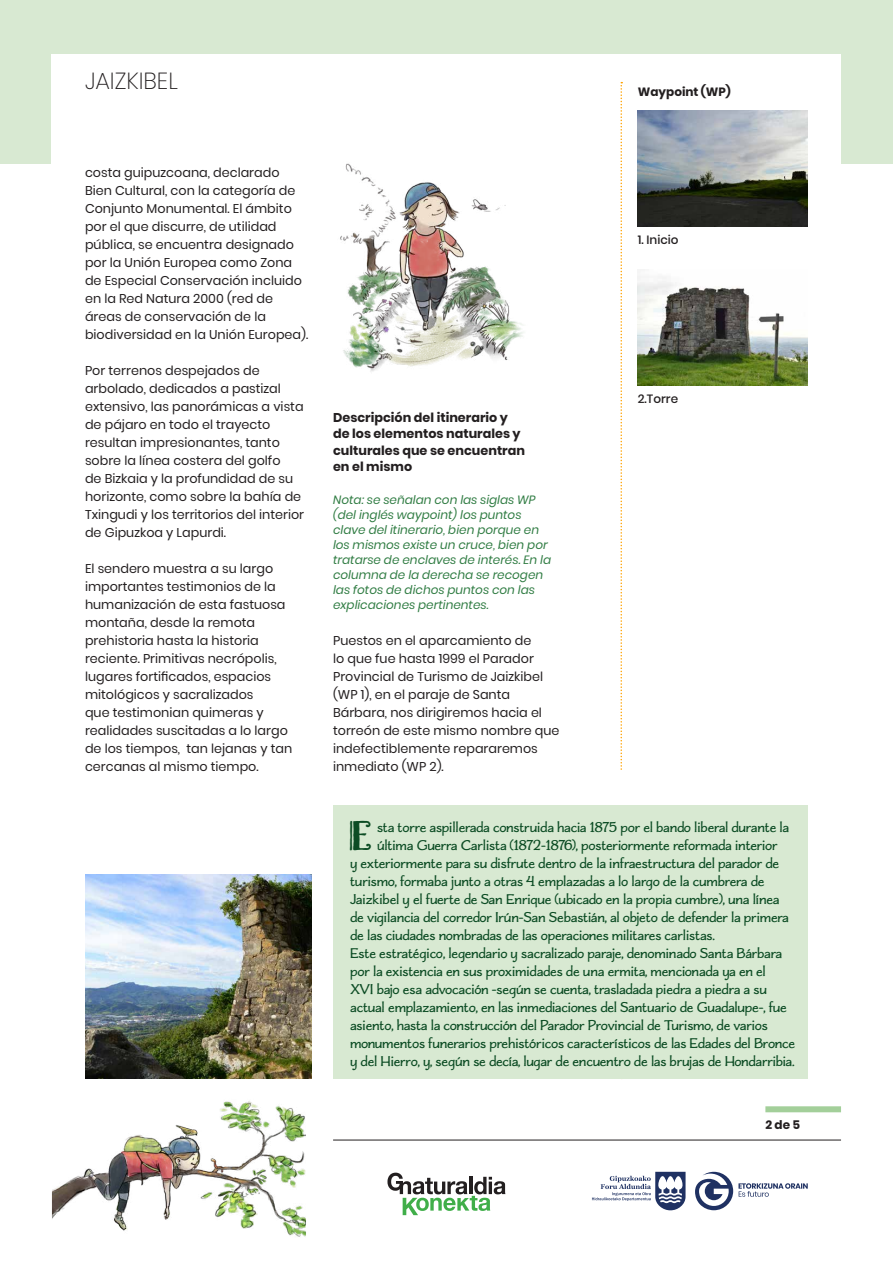
<style>
.page{position:relative;width:893px;height:1263px;background:#fff}
.page>*{position:absolute;margin:0;border:0;box-sizing:border-box;transform-origin:0 0}
.t1{font:38.85px "Charcuterie Deco";color:#0c4c24}
.t2{font:200 23.25px "Poppins";color:#231f20}
.t3{font:15px/18px "Charcuterie Flared";letter-spacing:-.01em;color:#0c4c24}
.t4{font:12.75px/18px "Poppins";color:#231f20}
.t5{font:700 12.75px/16.5px "Poppins";color:#231f20}
.t6{font:italic 12px/15px "Poppins";color:#317d44}
.t7{font:700 12px "Poppins";color:#231f20}
.t8{font:500 12px "Poppins";color:#231f20}
</style>
<div class="page">
<img style="left:52px;top:1101px;width:254px;height:136px">
<svg style="left:387px;top:1172px;width:118px;height:43px"></svg>
<hr style="left:333px;top:1140px;width:508px;height:1px;background:#231f20">
<div style="left:0;top:0;width:893px;height:164px;background:#d8e9d2"></div>
<div style="left:52px;top:54px;width:789px;height:131px;background:#fff"></div>
<div style="left:765px;top:1106px;width:76px;height:6px;background:#a3cf9a"></div>
<svg style="left:620px;top:82px;width:2px;height:997px"></svg>
<svg style="left:695px;top:1172px;width:113px;height:38px"></svg>
<svg style="left:592px;top:1172px;width:94px;height:38px"></svg>
<div style="left:560px;top:771px;width:120px;height:155px;background:#fff"></div>
<img style="left:340px;top:163px;width:184px;height:209px">
<img style="left:638px;top:111px;width:170px;height:116px">
<img style="left:638px;top:276px;width:170px;height:110px">
<div style="left:333px;top:805px;width:475px;height:273px;background:#d8e9d2"></div>
<img style="left:85px;top:874px;width:227px;height:204px">
<h2 class="t2" style="left:85px;top:67px;width:94px">JAIZKIBEL</h2>
<p class="t7" style="left:638px;top:85px;width:95px">Waypoint (WP)</p>
<p class="t4" style="left:85px;top:164px;width:225px">costa guipuzcoana, declarado<br>Bien Cultural, con la categoría de<br>Conjunto Monumental. El ámbito por el que discurre, de utilidad pública, se encuentra designado por la Unión Europea como Zona de Especial Conservación incluido en la Red Natura 2000 (red de áreas de conservación de la biodiversidad en la Unión Europea).</p>
<p class="t4" style="left:85px;top:362px;width:221px">Por terrenos despejados de arbolado, dedicados a pastizal extensivo, las panorámicas a vista de pájaro en todo el trayecto resultan impresionantes, tanto sobre la línea costera del golfo<br>de Bizkaia y la profundidad de su horizonte, como sobre la bahía de<br>Txingudi y los territorios del interior de Gipuzkoa y Lapurdi.</p>
<p class="t4" style="left:85px;top:560px;width:209px">El sendero muestra a su largo importantes testimonios de la humanización de esta fastuosa montaña, desde la remota prehistoria hasta la historia reciente. Primitivas necrópolis, lugares fortificados, espacios mitológicos y sacralizados<br>que testimonian quimeras y realidades suscitadas a lo largo de los tiempos, tan lejanas y tan cercanas al mismo tiempo.</p>
<p class="t8" style="left:638px;top:233px;width:42px">1. Inicio</p>
<p class="t5" style="left:333px;top:409px;width:194px">Descripción del itinerario y de los elementos naturales y culturales que se encuentran en el mismo</p>
<p class="t6" style="left:333px;top:492px;width:220px">Nota: se señalan con las siglas WP (del inglés waypoint) los puntos clave del itinerario, bien porque en los mismos existe un cruce, bien por tratarse de enclaves de interés. En la columna de la derecha se recogen las fotos de dichos puntos con las explicaciones pertinentes.</p>
<p class="t4" style="left:333px;top:632px;width:228px">Puestos en el aparcamiento de<br>lo que fue hasta 1999 el Parador<br>Provincial de Turismo de Jaizkibel (WP 1), en el paraje de Santa<br>Bárbara, nos dirigiremos hacia el torreón de este mismo nombre que indefectiblemente repararemos inmediato (WP 2).</p>
<p class="t8" style="left:638px;top:391px;width:42px">2.Torre</p>
<p class="t1" style="left:348px;top:809px;width:25px">E</p>
<p class="t3" style="left:377px;top:818px;width:414px">sta torre aspillerada construida hacia 1875 por el bando liberal durante la</p>
<p class="t3" style="left:377px;top:836px;width:402px">última Guerra Carlista (1872-1876), posteriormente reformada interior</p>
<p class="t3" style="left:350px;top:854px;width:431px">y exteriormente para su disfrute dentro de la infraestructura del parador de</p>
<p class="t3" style="left:350px;top:872px;width:416px">turismo, formaba junto a otras 4 emplazadas a lo largo de la cumbrera de</p>
<p class="t3" style="left:350px;top:890px;width:431px">Jaizkibel y el fuerte de San Enrique (ubicado en la propia cumbre), una línea</p>
<p class="t3" style="left:350px;top:908px;width:440px">de vigilancia del corredor Irún-San Sebastián, al objeto de defender la primera</p>
<p class="t3" style="left:350px;top:926px;width:366px">de las ciudades nombradas de las operaciones militares carlistas.</p>
<p class="t3" style="left:350px;top:944px;width:447px">Este estratégico, legendario y sacralizado paraje, denominado Santa Bárbara por la existencia en sus proximidades de una ermita, mencionada ya en el<br>XVI bajo esa advocación -según se cuenta, trasladada piedra a piedra a su actual emplazamiento, en las inmediaciones del Santuario de Guadalupe-, fue asiento, hasta la construcción del Parador Provincial de Turismo, de varios monumentos funerarios prehistóricos característicos de las Edades del Bronce y del Hierro, y, según se decía, lugar de encuentro de las brujas de Hondarribia.</p>
<p class="t7" style="left:765px;top:1118px;width:36px">2 de 5</p>
</div>
